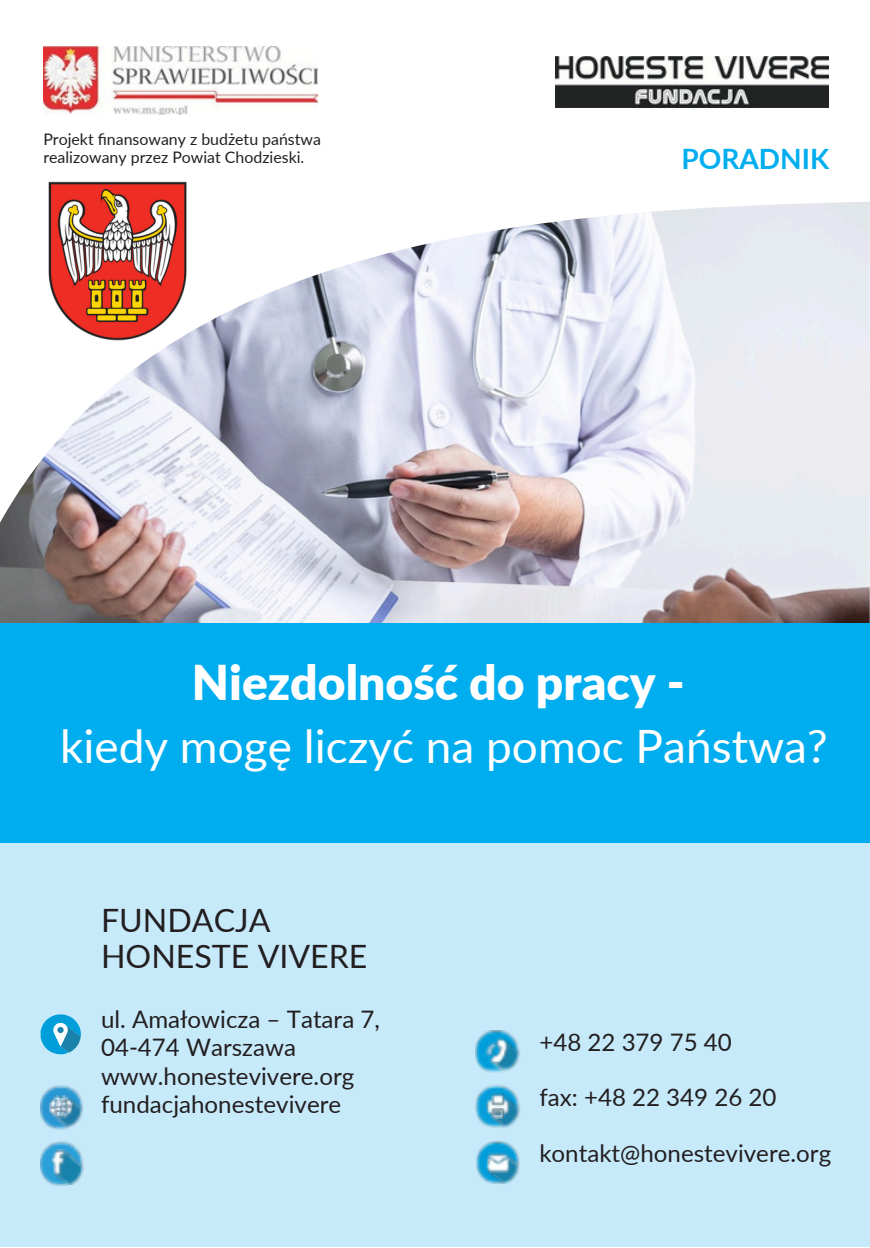
<style>
.page{position:relative;width:870px;height:1248px;background:#fff}
.page>*{position:absolute;margin:0;border:0;box-sizing:border-box;transform-origin:0 0}
.t1{font:900 48px "Lato";color:#fff}
.t2{font:46px "Lato";color:#fff}
.t3{font:32.2px/36px "Lato";color:#231f20}
.t4{font:700 28px "Lato";color:#00aeef}
.t5{font:24.2px/28.4px "Lato";color:#231f20}
.t6{font:16px/18px "Lato";color:#231f20}
</style>
<div class="page">
<img style="left:43px;top:47px;width:275px;height:67px">
<img style="left:0;top:202px;width:870px;height:422px">
<div style="left:0;top:843px;width:870px;height:404px;background:#c7eafb"></div>
<img style="left:556px;top:57px;width:273px;height:51px">
<svg style="left:43px;top:1014px;width:36px;height:38px"></svg>
<svg style="left:49px;top:1044px;width:22px;height:11px"></svg>
<svg style="left:47px;top:1016px;width:28px;height:28px"></svg>
<img style="left:40px;top:1085px;width:40px;height:45px">
<img style="left:52px;top:1096px;width:31px;height:32px">
<svg style="left:50px;top:1094px;width:25px;height:25px"></svg>
<img style="left:40px;top:1142px;width:39px;height:43px">
<img style="left:54px;top:1150px;width:30px;height:35px">
<img style="left:52px;top:1150px;width:14px;height:26px">
<svg style="left:58px;top:1156px;width:8px;height:8px"></svg>
<div style="left:0;top:624px;width:870px;height:219px;background:#00aeef"></div>
<img style="left:476px;top:1030px;width:40px;height:42px">
<img style="left:492px;top:1040px;width:28px;height:31px">
<img style="left:490px;top:1038px;width:18px;height:26px">
<img style="left:486px;top:1042px;width:10px;height:14px">
<svg style="left:488px;top:1044px;width:10px;height:12px"></svg>
<img style="left:476px;top:1085px;width:40px;height:42px">
<img style="left:490px;top:1094px;width:30px;height:34px">
<img style="left:486px;top:1098px;width:24px;height:16px">
<svg style="left:492px;top:1094px;width:15px;height:25px"></svg>
<img style="left:476px;top:1142px;width:43px;height:41px">
<img style="left:488px;top:1156px;width:31px;height:29px">
<img style="left:486px;top:1156px;width:24px;height:17px">
<img style="left:488px;top:1154px;width:22px;height:10px">
<img style="left:43px;top:181px;width:149px;height:166px">
<p class="t6" style="left:43px;top:130px;width:279px">Projekt finansowany z budżetu państwa realizowany przez Powiat Chodzieski.</p>
<p class="t4" style="left:682px;top:142px;width:149px">PORADNIK</p>
<p class="t1" style="left:192px;top:653px;width:494px">Niezdolność do pracy -</p>
<p class="t2" style="left:60px;top:718px;width:769px">kiedy mogę liczyć na pomoc Państwa?</p>
<p class="t3" style="left:101px;top:901px;width:268px">FUNDACJA<br>HONESTE VIVERE</p>
<p class="t5" style="left:101px;top:1004px;width:280px">ul. Amałowicza – Tatara 7,<br>04-474 Warszawa www.honestevivere.org fundacjahonestevivere</p>
<p class="t5" style="left:539px;top:1027px;width:194px">+48 22 379 75 40</p>
<p class="t5" style="left:539px;top:1083px;width:239px">fax: +48 22 349 26 20</p>
<p class="t5" style="left:539px;top:1138px;width:293px">kontakt@honestevivere.org</p>
</div>
